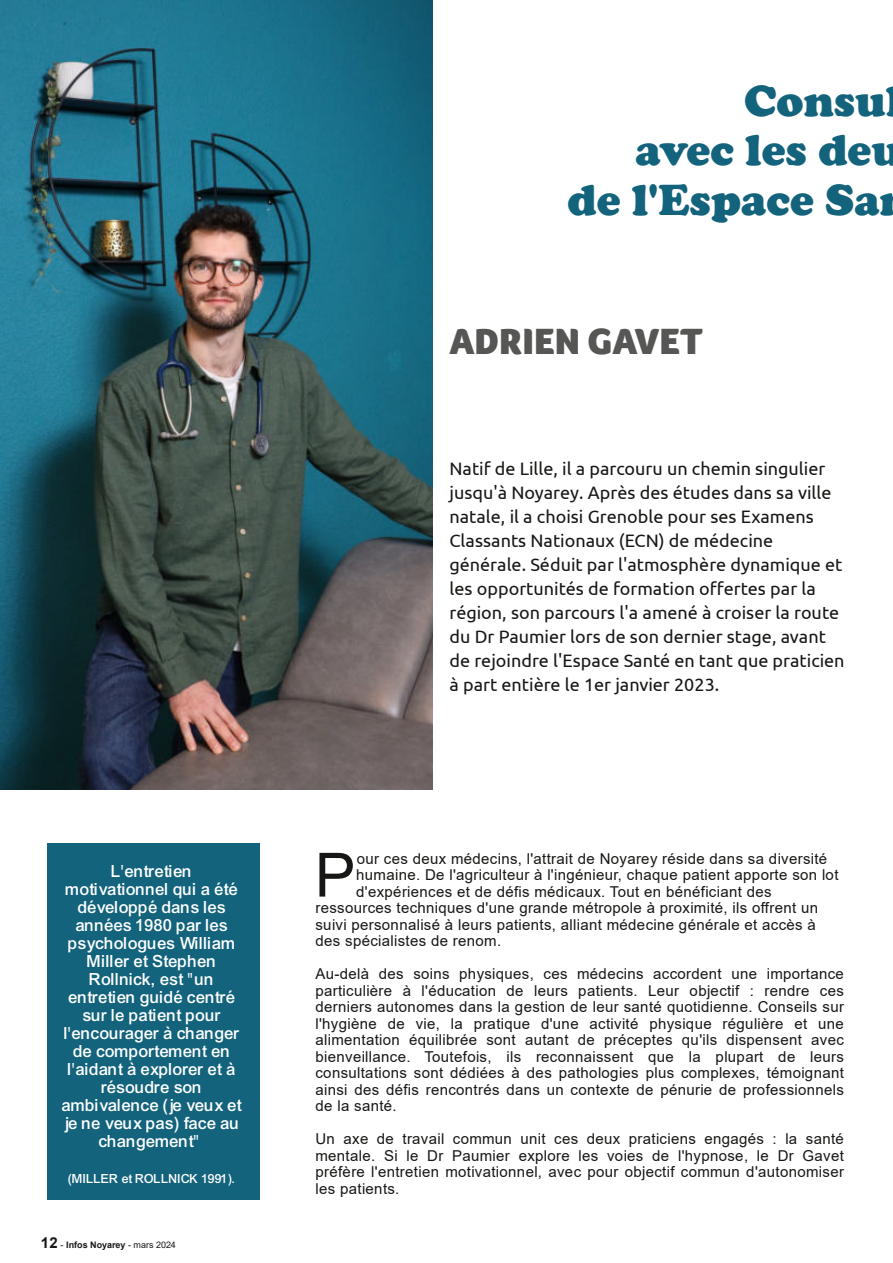
<style>
.page{position:relative;width:893px;height:1263px;background:#fff}
.page>*{position:absolute;margin:0;border:0;box-sizing:border-box;transform-origin:0 0}
.t1{font:61.05px "Arial";color:#181715}
.t2{font:900 45px "Cooper";color:#13637c}
.t3{font:900 37.5px "Foco";color:#565655}
.t4{font:18px/24px "Ubuntu";color:#181715}
.t5{font:18px/18px "Arial Mdm";color:#fff;text-align:center}
.t6{font:15px/16.5px "Arial";letter-spacing:.025em;color:#181715;text-align:justify}
.t7{font:13.5px "Arial Mdm";letter-spacing:-.005em;color:#fff}
.t8{font:700 9px "Arial";color:#181715}
.s1{font-size:15px}
.s2{font-weight:400}
</style>
<div class="page">
<img style="left:0;top:0;width:432px;height:789px">
<div style="left:47px;top:843px;width:212px;height:357px;background:#13637c"></div>
<p class="t5" style="left:62px;top:862px;width:181px">L'entretien motivationnel qui a été développé dans les années 1980 par les psychologues William<br>Miller et Stephen<br>Rollnick, est "un entretien guidé centré sur le patient pour l'encourager à changer de comportement en l'aidant à explorer et à résoudre son ambivalence (je veux et je ne veux pas) face au changement"</p>
<p class="t7" style="left:68px;top:1171px;width:169px">(MILLER et ROLLNICK 1991).</p>
<p class="t8" style="left:41px;top:1239px;width:137px"><span class="s1">12</span> <span class="s2">-</span> Infos Noyarey <span class="s2">- mars 2024</span></p>
<h2 class="t2" style="left:744px;top:74px;width:143px">Consu</h2>
<h2 class="t2" style="left:635px;top:124px;width:268px">avec les deu</h2>
<h2 class="t2" style="left:567px;top:173px;width:314px">de l'Espace Sa</h2>
<h3 class="t3" style="left:449px;top:319px;width:255px">ADRIEN GAVET</h3>
<p class="t4" style="left:449px;top:456px;width:397px">Natif de Lille, il a parcouru un chemin singulier jusqu'à Noyarey. Après des études dans sa ville natale, il a choisi Grenoble pour ses Examens Classants Nationaux (ECN) de médecine générale. Séduit par l'atmosphère dynamique et les opportunités de formation offertes par la région, son parcours l'a amené à croiser la route du Dr Paumier lors de son dernier stage, avant de rejoindre l'Espace Santé en tant que praticien à part entière le 1er janvier 2023.</p>
<h1 class="t1" style="left:315px;top:833px;width:42px">P</h1>
<p class="t6" style="left:357px;top:850px;width:472px">our ces deux médecins, l'attrait de Noyarey réside dans sa diversité</p>
<p class="t6" style="left:356px;top:866px;width:484px">humaine. De l'agriculteur à l'ingénieur, chaque patient apporte son lot</p>
<p class="t6" style="left:356px;top:883px;width:417px">d'expériences et de défis médicaux. Tout en bénéficiant des</p>
<p class="t6" style="left:315px;top:899px;width:504px">ressources techniques d'une grande métropole à proximité, ils offrent un</p>
<p class="t6" style="left:315px;top:916px;width:502px">suivi personnalisé à leurs patients, alliant médecine générale et accès à</p>
<p class="t6" style="left:315px;top:932px;width:187px">des spécialistes de renom.</p>
<p class="t6" style="left:315px;top:965px;width:530px">Au-delà des soins physiques, ces médecins accordent une importance particulière à l'éducation de leurs patients. Leur objectif : rendre ces derniers autonomes dans la gestion de leur santé quotidienne. Conseils sur l'hygiène de vie, la pratique d'une activité physique régulière et une alimentation équilibrée sont autant de préceptes qu'ils dispensent avec bienveillance. Toutefois, ils reconnaissent que la plupart de leurs consultations sont dédiées à des pathologies plus complexes, témoignant ainsi des défis rencontrés dans un contexte de pénurie de professionnels de la santé.</p>
<p class="t6" style="left:315px;top:1130px;width:530px">Un axe de travail commun unit ces deux praticiens engagés : la santé mentale. Si le Dr Paumier explore les voies de l'hypnose, le Dr Gavet préfère l'entretien motivationnel, avec pour objectif commun d'autonomiser les patients.</p>
</div>
